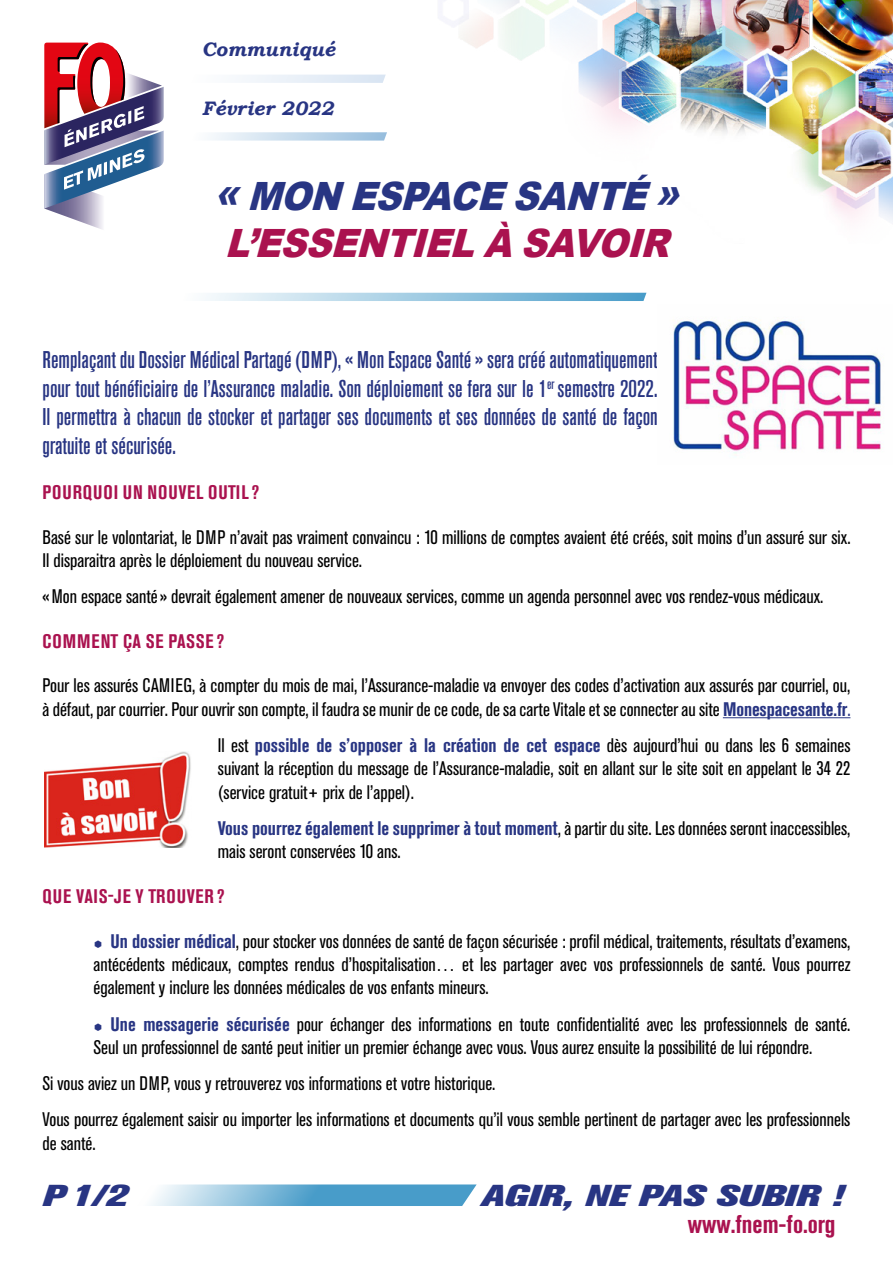
<style>
.page{position:relative;width:893px;height:1263px;background:#fff}
.page>*{position:absolute;margin:0;border:0;box-sizing:border-box;transform-origin:0 0}
.t1{font:italic 900 39px "Arial";color:#aa124f;scale:.92 1}
.t2{font:italic 900 39px "Arial";color:#283583;scale:.92 1}
.t3{font:italic 800 30px "Akzidenz Grotesk Pro";color:#283583;scale:1.4 1}
.t4{font:700 condensed 25.5px "Akzidenz Grotesk Pro";color:#aa124f}
.t5{font:500 condensed 24px/28.8px "Akzidenz Grotesk Pro";color:#283583;text-align:justify}
.t6{font:condensed 19.5px/23.4px "Akzidenz Grotesk Pro";color:#000}
.t7{font:700 condensed 19.5px "Akzidenz Grotesk Pro";letter-spacing:.045em;color:#aa124f}
.t8{font:italic 700 19.5px "Bookman Old Style";color:#283583}
.s1{font-weight:700;color:#283583}
.s2{color:#283583}
</style>
<div class="page">
<svg style="left:151px;top:1184px;width:326px;height:22px"></svg>
<img style="left:97px;top:0;width:796px;height:222px">
<svg style="left:44px;top:43px;width:120px;height:186px"></svg>
<svg style="left:191px;top:75px;width:195px;height:8px"></svg>
<svg style="left:191px;top:132px;width:196px;height:9px"></svg>
<svg style="left:206px;top:293px;width:440px;height:8px"></svg>
<hr style="left:723px;top:717px;width:127px;height:1px;background:#283583">
<img style="left:673px;top:320px;width:208px;height:134px">
<img style="left:45px;top:752px;width:146px;height:95px">
<p class="t8" style="left:202px;top:35px;width:134px">Communiqué</p>
<p class="t8" style="left:202px;top:94px;width:133px">Février 2022</p>
<h1 class="t2" style="left:214px;top:168px;width:522px">«MONESPACESANTÉ»</h1>
<h1 class="t1" style="left:225px;top:214px;width:499px">L’ESSENTIELÀSAVOIR</h1>
<p class="t5" style="left:43px;top:344px;width:617px">Remplaçant du Dossier Médical Partagé (DMP), « Mon Espace Santé » sera créé automatiquement pour tout bénéficiaire de l’Assurance maladie. Son déploiement se fera sur le 1<sup>er</sup> semestre 2022.<br>Il permettra à chacun de stocker et partager ses documents et ses données de santé de façon gratuite et sécurisée.</p>
<p class="t7" style="left:43px;top:479px;width:218px">POURQUOI UN NOUVEL OUTIL?</p>
<p class="t6" style="left:43px;top:524px;width:810px">Basé sur le volontariat, le DMP n’avait pas vraiment convaincu : 10 millions de comptes avaient été créés, soit moins d’un assuré sur six.<br>Il disparaitra après le déploiement du nouveau service.</p>
<p class="t6" style="left:43px;top:584px;width:782px">«Mon espace santé» devrait également amener de nouveaux services, comme un agenda personnel avec vos rendez-vous médicaux.</p>
<p class="t7" style="left:43px;top:628px;width:183px">COMMENT ÇA SE PASSE?</p>
<p class="t6" style="left:43px;top:673px;width:810px">Pour les assurés CAMIEG, à compter du mois de mai, l’Assurance-maladie va envoyer des codes d’activation aux assurés par courriel, ou, à défaut, par courrier. Pour ouvrir son compte, il faudra se munir de ce code, de sa carte Vitale et se connecter au site <span class="s1">Monespacesante.fr</span><span class="s2">.</span></p>
<p class="t6" style="left:218px;top:733px;width:634px;text-align:justify">Il est <span class="s1">possible de s’opposer à la création de cet espace</span> dès aujourd’hui ou dans les 6 semaines suivant la réception du message de l’Assurance-maladie, soit en allant sur le site soit en appelant le 34 22 (service gratuit+ prix de l’appel).</p>
<p class="t6" style="left:218px;top:816px;width:634px"><span class="s1">Vous pourrez également le supprimer à tout moment</span>, à partir du site. Les données seront inaccessibles, mais seront conservées 10 ans.</p>
<p class="t7" style="left:43px;top:883px;width:183px">QUE VAIS-JE Y TROUVER?</p>
<p class="t6" style="left:94px;top:929px;width:758px;text-align:justify;text-indent:17px"><span class="s1">Un dossier médical</span>, pour stocker vos données de santé de façon sécurisée : profil médical, traitements, résultats d’examens, antécédents médicaux, comptes rendus d’hospitalisation… et les partager avec vos professionnels de santé. Vous pourrez également y inclure les données médicales de vos enfants mineurs.</p>
<p class="t6" style="left:94px;top:1012px;width:758px;text-indent:17px"><span class="s1">Une messagerie sécurisée</span> pour échanger des informations en toute confidentialité avec les professionnels de santé.<br>Seul un professionnel de santé peut initier un premier échange avec vous. Vous aurez ensuite la possibilité de lui répondre.</p>
<p class="t6" style="left:43px;top:1065px;width:809px;line-height:36.2px">Si vous aviez un DMP, vous y retrouverez vos informations et votre historique.<br>Vous pourrez également saisir ou importer les informations et documents qu’il vous semble pertinent de partager avec les professionnels</p>
<p class="t6" style="left:43px;top:1131px;width:55px">de santé.</p>
<h2 class="t3" style="left:43px;top:1176px;width:62px">P1/2</h2>
<h2 class="t3" style="left:481px;top:1176px;width:260px">AGIR, NE PAS SUBIR !</h2>
<h3 class="t4" style="left:688px;top:1208px;width:149px">www.fnem-fo.org</h3>
</div>
